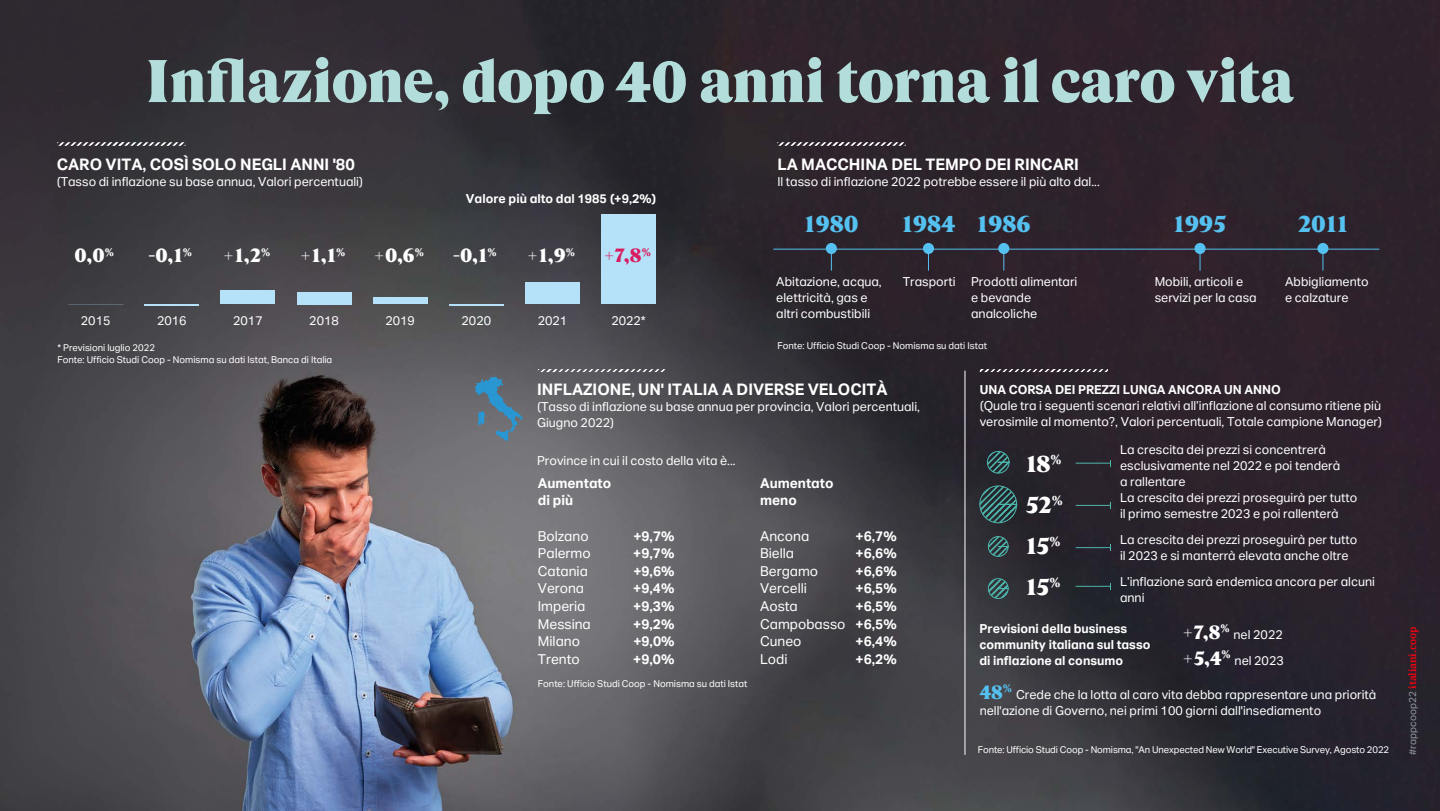
<style>
.page{position:relative;width:1440px;height:811px;background:#fff}
.page>*{position:absolute;margin:0;border:0;box-sizing:border-box;transform-origin:0 0}
.t1{font:60px "GT Super WT Betav 5 Super";color:#b3ddda}
.t2{font:24px "GT Super WT Betav 5 Super";color:#55c1f0}
.t3{font:24px/41px "GT Super WT Betav 5 Super";letter-spacing:-.02em;color:#fff;text-align:justify}
.t4{font:20px "GT Super WT Betav 5 Super";color:#fff}
.t5{font:20px "GT Super WT Betav 5 Super";color:#d81d61}
.t6{font:20px "GT Super WT Betav 5 Super";color:#55c1f0}
.t7{font:700 16px "Actief Grotesque";color:#fff}
.t8{font:13.8px/17.6px "Actief Grotesque";color:#fff;text-align:justify}
.t9{font:700 13.8px/17.6px "Actief Grotesque";color:#fff}
.t10{font:12.5px/16px "Actief Grotesque";color:#fff}
.t11{font:700 12.5px/16px "Actief Grotesque";color:#fff}
.t12{font:700 10px "Droid Serif";letter-spacing:-.02em;color:#e30613}
.t13{font:9.5px/11.5px "Actief Grotesque";color:#fff}
.s1{font-weight:700}
.s2{font-family:"Actief Grotesque";font-weight:400;color:#91989c}
</style>
<div class="page">
<img style="left:0;top:0;width:1440px;height:811px">
<hr style="left:57px;top:143px;width:128px;height:3px;background:#bfbfbf">
<hr style="left:777px;top:143px;width:128px;height:3px;background:#bfbfbf">
<hr style="left:773px;top:249px;width:606px;height:1px;background:#55c1f0">
<svg style="left:831px;top:254px;width:1px;height:17px"></svg>
<div style="left:826px;top:243px;width:11px;height:11px;background:#55c1f0;border-radius:50%"></div>
<svg style="left:928px;top:254px;width:1px;height:17px"></svg>
<div style="left:923px;top:243px;width:11px;height:11px;background:#55c1f0;border-radius:50%"></div>
<svg style="left:1003px;top:254px;width:1px;height:17px"></svg>
<div style="left:998px;top:243px;width:11px;height:11px;background:#55c1f0;border-radius:50%"></div>
<svg style="left:1200px;top:254px;width:1px;height:17px"></svg>
<div style="left:1195px;top:243px;width:11px;height:11px;background:#55c1f0;border-radius:50%"></div>
<svg style="left:1322px;top:254px;width:1px;height:17px"></svg>
<div style="left:1317px;top:243px;width:11px;height:11px;background:#55c1f0;border-radius:50%"></div>
<hr style="left:144px;top:304px;width:55px;height:1px;background:#b5e1f9">
<div style="left:221px;top:290px;width:54px;height:14px;background:#b5e1f9"></div>
<div style="left:297px;top:292px;width:55px;height:12px;background:#b5e1f9"></div>
<div style="left:373px;top:297px;width:55px;height:7px;background:#b5e1f9"></div>
<hr style="left:449px;top:304px;width:55px;height:1px;background:#b5e1f9">
<div style="left:525px;top:282px;width:55px;height:22px;background:#b5e1f9"></div>
<div style="left:601px;top:214px;width:55px;height:90px;background:#b5e1f9"></div>
<svg style="left:987px;top:451px;width:22px;height:22px"></svg>
<div style="left:987px;top:451px;width:23px;height:22px;border:1px solid #4db6ac;border-radius:11px"></div>
<svg style="left:980px;top:486px;width:37px;height:37px"></svg>
<div style="left:979px;top:485px;width:38px;height:38px;border:1px solid #4db6ac;border-radius:18px"></div>
<svg style="left:988px;top:536px;width:20px;height:20px"></svg>
<div style="left:988px;top:536px;width:21px;height:21px;border:1px solid #4db6ac;border-radius:10px"></div>
<svg style="left:988px;top:578px;width:20px;height:20px"></svg>
<div style="left:988px;top:578px;width:21px;height:21px;border:1px solid #4db6ac;border-radius:10px"></div>
<hr style="left:538px;top:369px;width:128px;height:3px;background:#bfbfbf">
<hr style="left:980px;top:369px;width:128px;height:3px;background:#bfbfbf">
<hr style="left:964px;top:370px;width:1px;height:385px;background:#fff">
<svg style="left:475px;top:377px;width:47px;height:64px;background:#58788d"></svg>
<hr style="left:1076px;top:462px;width:34px;height:1px;background:#4db6ac">
<hr style="left:1076px;top:505px;width:34px;height:1px;background:#4db6ac">
<hr style="left:1076px;top:547px;width:34px;height:1px;background:#4db6ac">
<hr style="left:1076px;top:586px;width:34px;height:1px;background:#4db6ac">
<h1 class="t1" style="left:146px;top:44px;width:1150px">Inflazione, dopo 40 anni torna il caro vita</h1>
<p class="t7" style="left:57px;top:154px;width:300px">CARO VITA, COSÌ SOLO NEGLI ANNI '80</p>
<p class="t10" style="left:57px;top:173px;width:308px">(Tasso di inflazione su base annua, Valori percentuali)</p>
<p class="t11" style="left:466px;top:191px;width:192px">Valore più alto dal 1985 (+9,2%)</p>
<h3 class="t4" style="left:75px;top:243px;width:41px">0,0<sup>%</sup></h3>
<h3 class="t4" style="left:149px;top:243px;width:45px">-0,1<sup>%</sup></h3>
<h3 class="t4" style="left:223px;top:243px;width:49px">+1,2<sup>%</sup></h3>
<h3 class="t4" style="left:300px;top:243px;width:47px">+1,1<sup>%</sup></h3>
<h3 class="t4" style="left:374px;top:243px;width:52px">+0,6<sup>%</sup></h3>
<h3 class="t4" style="left:453px;top:243px;width:45px">-0,1<sup>%</sup></h3>
<h3 class="t4" style="left:527px;top:243px;width:50px">+1,9<sup>%</sup></h3>
<h3 class="t5" style="left:603px;top:243px;width:49px">+7,8<sup>%</sup></h3>
<p class="t10" style="left:81px;top:312px;width:31px">2015</p>
<p class="t10" style="left:157px;top:312px;width:31px">2016</p>
<p class="t10" style="left:233px;top:312px;width:31px">2017</p>
<p class="t10" style="left:309px;top:312px;width:31px">2018</p>
<p class="t10" style="left:385px;top:312px;width:31px">2019</p>
<p class="t10" style="left:462px;top:312px;width:31px">2020</p>
<p class="t10" style="left:538px;top:312px;width:31px">2021</p>
<p class="t10" style="left:611px;top:312px;width:36px">2022*</p>
<p class="t7" style="left:777px;top:154px;width:303px">LA MACCHINA DEL TEMPO DEI RINCARI</p>
<p class="t10" style="left:777px;top:173px;width:324px">Il tasso di inflazione 2022 potrebbe essere il più alto dal...</p>
<h2 class="t2" style="left:804px;top:209px;width:56px">1980</h2>
<h2 class="t2" style="left:902px;top:209px;width:130px">1984 1986</h2>
<h2 class="t2" style="left:1174px;top:209px;width:55px">1995</h2>
<h2 class="t2" style="left:1298px;top:209px;width:52px">2011</h2>
<p class="t10" style="left:776px;top:274px;width:107px">Abitazione, acqua, elettricità, gas e altri combustibili</p>
<p class="t10" style="left:903px;top:274px;width:54px">Trasporti</p>
<p class="t10" style="left:971px;top:274px;width:108px">Prodotti alimentari e bevande analcoliche</p>
<p class="t10" style="left:1155px;top:274px;width:103px">Mobili, articoli e servizi per la casa</p>
<p class="t10" style="left:1285px;top:274px;width:85px">Abbigliamento e calzature</p>
<p class="t13" style="left:57px;top:342px;width:276px">* Previsioni luglio 2022<br>Fonte: Ufficio Studi Coop - Nomisma su dati Istat, Banca di Italia</p>
<p class="t13" style="left:777px;top:340px;width:211px">Fonte: Ufficio Studi Coop - Nomisma su dati Istat</p>
<p class="t7" style="left:537px;top:379px;width:352px">INFLAZIONE, UN' ITALIA A DIVERSE VELOCITÀ</p>
<p class="t10" style="left:537px;top:399px;width:384px">(Tasso di inflazione su base annua per provincia, Valori percentuali,<br>Giugno 2022)</p>
<p class="t10" style="left:537px;top:453px;width:200px">Province in cui il costo della vita è...</p>
<p class="t9" style="left:538px;top:474px;width:75px">Aumentato di più</p>
<p class="t8" style="left:538px;top:527px;width:52px">Bolzano</p>
<p class="t9" style="left:633px;top:527px;width:43px">+9,7%</p>
<p class="t8" style="left:538px;top:544px;width:54px">Palermo</p>
<p class="t9" style="left:633px;top:544px;width:43px">+9,7%</p>
<p class="t8" style="left:538px;top:562px;width:52px">Catania</p>
<p class="t9" style="left:633px;top:562px;width:43px">+9,6%</p>
<p class="t8" style="left:538px;top:580px;width:48px">Verona</p>
<p class="t9" style="left:633px;top:580px;width:43px">+9,4%</p>
<p class="t8" style="left:538px;top:597px;width:49px">Imperia</p>
<p class="t9" style="left:633px;top:597px;width:43px">+9,3%</p>
<p class="t8" style="left:538px;top:615px;width:54px">Messina</p>
<p class="t9" style="left:633px;top:615px;width:43px">+9,2%</p>
<p class="t8" style="left:538px;top:632px;width:44px">Milano</p>
<p class="t9" style="left:633px;top:632px;width:43px">+9,0%</p>
<p class="t8" style="left:538px;top:650px;width:44px">Trento</p>
<p class="t9" style="left:633px;top:650px;width:43px">+9,0%</p>
<p class="t13" style="left:538px;top:677px;width:211px">Fonte: Ufficio Studi Coop - Nomisma su dati Istat</p>
<p class="t9" style="left:760px;top:474px;width:75px">Aumentato meno</p>
<p class="t8" style="left:760px;top:527px;width:51px">Ancona</p>
<p class="t9" style="left:856px;top:527px;width:43px">+6,7%</p>
<p class="t8" style="left:760px;top:544px;width:36px">Biella</p>
<p class="t9" style="left:856px;top:544px;width:43px">+6,6%</p>
<p class="t8" style="left:760px;top:562px;width:60px">Bergamo</p>
<p class="t9" style="left:856px;top:562px;width:43px">+6,6%</p>
<p class="t8" style="left:760px;top:580px;width:48px">Vercelli</p>
<p class="t9" style="left:856px;top:580px;width:43px">+6,5%</p>
<p class="t8" style="left:760px;top:597px;width:39px">Aosta</p>
<p class="t8" style="left:760px;top:597px;width:138px;text-indent:95px"><span class="s1">+6,5% </span>Campobasso <span class="s1">+6,5% </span>Cuneo</p>
<p class="t9" style="left:856px;top:632px;width:43px">+6,4%</p>
<p class="t8" style="left:760px;top:650px;width:29px">Lodi</p>
<p class="t9" style="left:856px;top:650px;width:43px">+6,2%</p>
<p class="t11" style="left:980px;top:382px;width:303px">UNA CORSA DEI PREZZI LUNGA ANCORA UN ANNO</p>
<p class="t10" style="left:980px;top:398px;width:404px">(Quale tra i seguenti scenari relativi all’inflazione al consumo ritiene più verosimile al momento?, Valori percentuali, Totale campione Manager)</p>
<h2 class="t3" style="left:1026px;top:442px;width:39px">18<sup>% </sup>52<sup>% </sup>15<sup>% </sup>15<sup>%</sup></h2>
<p class="t10" style="left:1120px;top:441px;width:239px">La crescita dei prezzi si concentrerà esclusivamente nel 2022 e poi tenderà<br>a rallentare<br>La crescita dei prezzi proseguirà per tutto il primo semestre 2023 e poi rallenterà</p>
<p class="t10" style="left:1120px;top:531px;width:239px">La crescita dei prezzi proseguirà per tutto il 2023 e si manterrà elevata anche oltre</p>
<p class="t10" style="left:1120px;top:573px;width:256px">L’inflazione sarà endemica ancora per alcuni anni</p>
<h3 class="t4" style="left:1182px;top:619px;width:49px">+7,8<sup>%</sup></h3>
<p class="t10" style="left:1234px;top:626px;width:51px">nel 2022</p>
<h3 class="t4" style="left:1182px;top:645px;width:50px">+5,4<sup>%</sup></h3>
<p class="t10" style="left:1235px;top:652px;width:51px">nel 2023</p>
<p class="t11" style="left:979px;top:621px;width:172px">Previsioni della business community italiana sul tasso di inflazione al consumo</p>
<p class="t12" style="left:1407px;top:755px;width:129px;rotate:-90deg"><span class="s2">#rappcoop22</span> italiani.coop</p>
<h3 class="t6" style="left:980px;top:679px;width:34px">48<sup>%</sup></h3>
<p class="t10" style="left:980px;top:686px;width:398px;text-indent:36px">Crede che la lotta al caro vita debba rappresentare una priorità nell'azione di Governo, nei primi 100 giorni dall'insediamento</p>
<p class="t13" style="left:978px;top:743px;width:413px">Fonte: Ufficio Studi Coop - Nomisma, "An Unexpected New World" Executive Survey, Agosto 2022</p>
</div>
